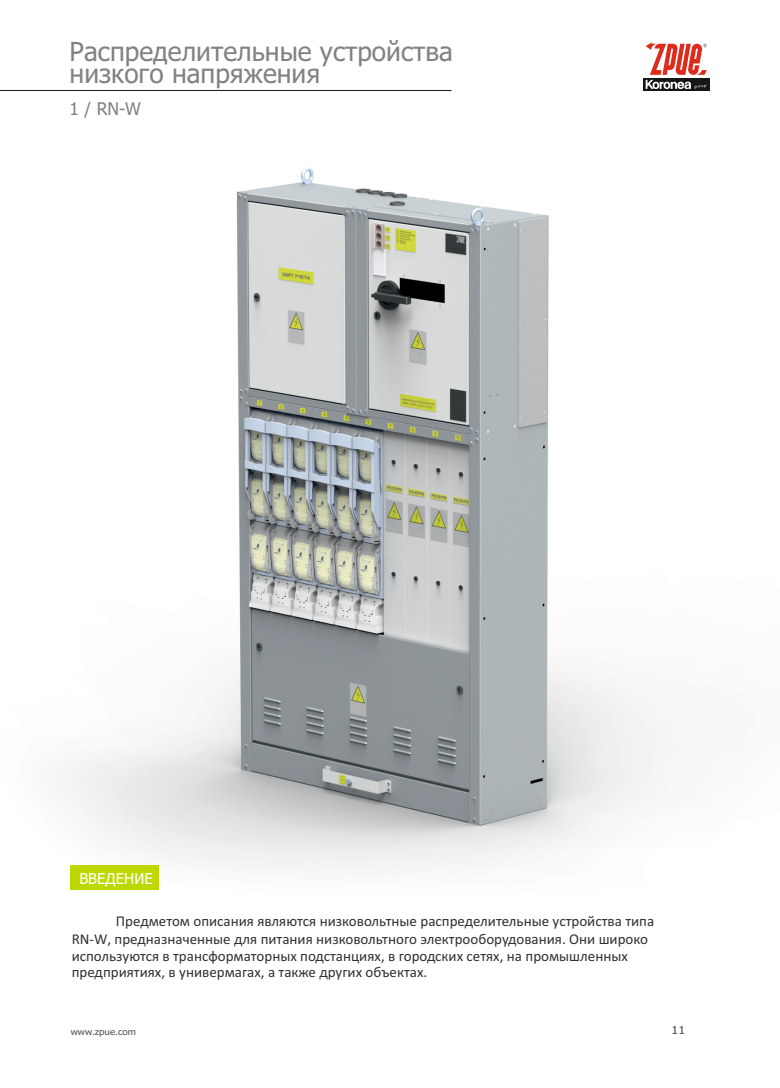
<style>
.page{position:relative;width:780px;height:1088px;background:#fff}
.page>*{position:absolute;margin:0;border:0;box-sizing:border-box;transform-origin:0 0}
.t1{font:26.25px/22.1px "Tahoma";color:#818281}
.t2{font:17.5px "Tahoma";color:#818281}
.t3{font:15px/18.2px "Calibri";color:#313130}
.t4{font:15px "Tahoma";color:#fff}
.t5{font:11.25px "Tahoma";color:#4e4e4d;scale:1.11 1}
.t6{font:8.75px "Tahoma";color:#4e4e4d;scale:1.11 1}
</style>
<div class="page">
<img style="left:58px;top:168px;width:631px;height:722px">
<hr style="left:0;top:90px;width:451px;height:1px;background:#151616">
<div style="left:71px;top:865px;width:88px;height:25px;background:#bcd800"></div>
<div style="left:643px;top:78px;width:66px;height:13px;background:#151616"></div>
<svg style="left:645px;top:42px;width:62px;height:47px"></svg>
<h1 class="t1" style="left:70px;top:42px;width:385px">Распределительные устройства низкого напряжения</h1>
<p class="t2" style="left:69px;top:102px;width:73px">1 / RN-W</p>
<p class="t4" style="left:79px;top:872px;width:75px">ВВЕДЕНИЕ</p>
<p class="t3" style="left:72px;top:913px;width:584px;text-indent:44px">Предметом описания являются низковольтные распределительные устройства типа<br>RN-W, предназначенные для питания низковольтного электрооборудования. Они широко</p>
<p class="t3" style="left:72px;top:949px;width:557px;line-height:16.5px">используются в трансформаторных подстанциях, в городских сетях, на промышленных предприятиях, в универмагах, а также других объектах.</p>
<p class="t6" style="left:71px;top:1028px;width:60px">www.zpue.com</p>
<p class="t5" style="left:671px;top:1025px;width:14px">11</p>
</div>
